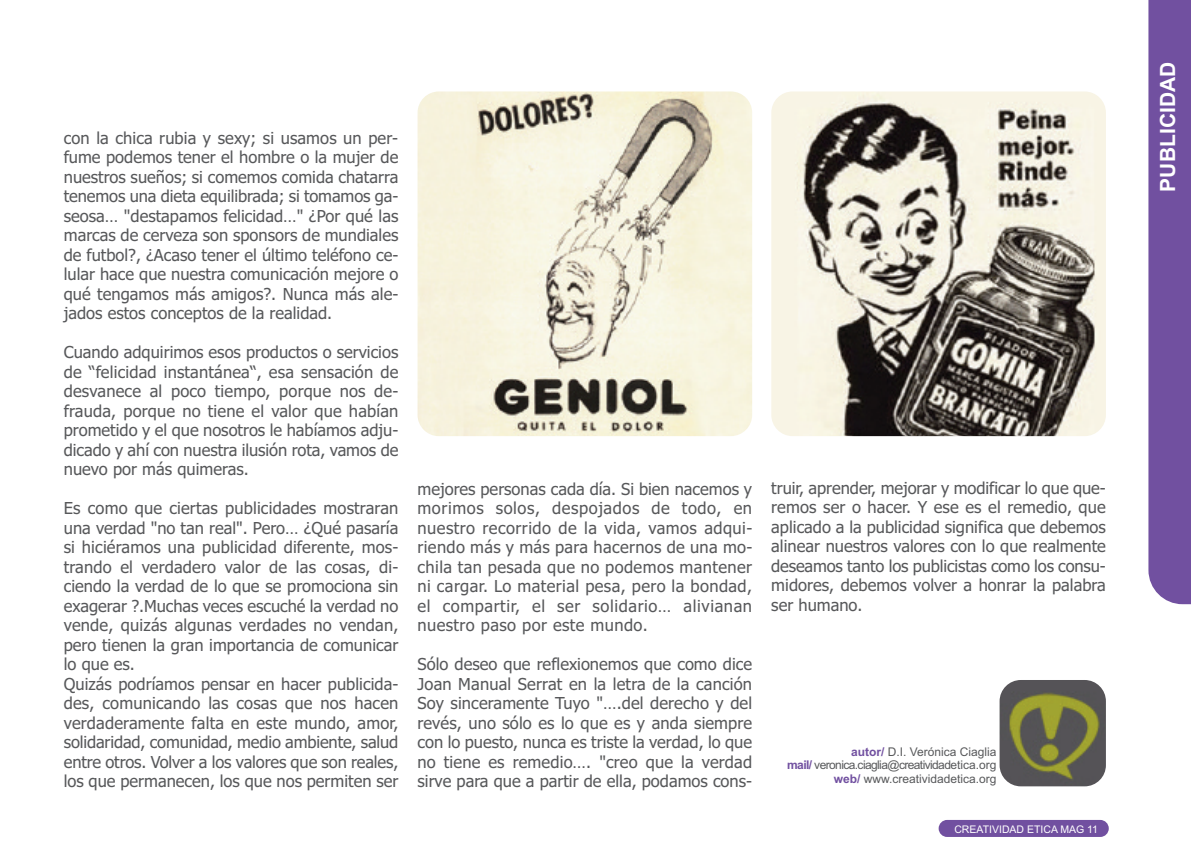
<style>
.page{position:relative;width:1191px;height:851px;background:#fff}
.page>*{position:absolute;margin:0;border:0;box-sizing:border-box;transform-origin:0 0}
.t1{font:700 21px "Arial";color:#fff}
.t2{font:16.5px/19.5px "Tahoma";color:#57585a;text-align:justify}
.t3{font:12px/13.5px "Arial";color:#57585a;text-align:right}
.t4{font:10.5px "Arial";color:#fff}
.s1{font-weight:700;color:#7150a0}
</style>
<div class="page">
<div style="left:1148px;top:0;width:43px;height:604px;background:#7150a0"></div>
<div style="left:938px;top:819px;width:170px;height:17px;background:#7150a0;border-radius:9px"></div>
<img style="left:999px;top:680px;width:107px;height:106px;border-radius:21px">
<img style="left:417px;top:91px;width:335px;height:345px;border-radius:21px">
<img style="left:771px;top:91px;width:335px;height:345px;border-radius:21px">
<p class="t2" style="left:64px;top:128px;width:336px">con la chica rubia y sexy; si usamos un per&shy;fume podemos tener el hombre o la mujer de nuestros sueños; si comemos comida chatarra tenemos una dieta equilibrada; si tomamos ga&shy;seosa… "destapamos felicidad…" ¿Por qué las marcas de cerveza son sponsors de mundiales de futbol?, ¿Acaso tener el último teléfono ce&shy;lular hace que nuestra comunicación mejore o qué tengamos más amigos?. Nunca más ale&shy;jados estos conceptos de la realidad.</p>
<p class="t2" style="left:64px;top:342px;width:336px">Cuando adquirimos esos productos o servicios de “felicidad instantánea“, esa sensación de desvanece al poco tiempo, porque nos de&shy;frauda, porque no tiene el valor que habían prometido y el que nosotros le habíamos adju&shy;dicado y ahí con nuestra ilusión rota, vamos de nuevo por más quimeras.</p>
<p class="t2" style="left:64px;top:498px;width:336px;text-align:left">Es como que ciertas publicidades mostraran una verdad "no tan real". Pero… ¿Qué pasaría si hiciéramos una publicidad diferente, mos&shy;trando el verdadero valor de las cosas, di&shy;ciendo la verdad de lo que se promociona sin exagerar ?.Muchas veces escuché la verdad no vende, quizás algunas verdades no vendan, pero tienen la gran importancia de comunicar lo que es.<br>Quizás podríamos pensar en hacer publicida&shy;des, comunicando las cosas que nos hacen verdaderamente falta en este mundo, amor, solidaridad, comunidad, medio ambiente, salud entre otros. Volver a los valores que son reales, los que permanecen, los que nos permiten ser</p>
<p class="t2" style="left:417px;top:479px;width:336px">mejores personas cada día. Si bien nacemos y morimos solos, despojados de todo, en nuestro recorrido de la vida, vamos adqui&shy;riendo más y más para hacernos de una mo&shy;chila tan pesada que no podemos mantener ni cargar. Lo material pesa, pero la bondad, el compartir, el ser solidario… alivianan nuestro paso por este mundo.</p>
<p class="t2" style="left:417px;top:654px;width:336px">Sólo deseo que reflexionemos que como dice Joan Manual Serrat en la letra de la canción Soy sinceramente Tuyo "….del derecho y del revés, uno sólo es lo que es y anda siempre con lo puesto, nunca es triste la verdad, lo que no tiene es remedio…. "creo que la verdad sirve para que a partir de ella, podamos cons-</p>
<p class="t2" style="left:771px;top:478px;width:336px">truir, aprender, mejorar y modificar lo que que&shy;remos ser o hacer. Y ese es el remedio, que aplicado a la publicidad significa que debemos alinear nuestros valores con lo que realmente deseamos tanto los publicistas como los consu&shy;midores, debemos volver a honrar la palabra ser humano.</p>
<p class="t3" style="left:787px;top:744px;width:211px"><span class="s1">autor/</span> D.I. Verónica Ciaglia<br><span class="s1">mail/</span> veronica.ciaglia@creatividadetica.org <span class="s1">web/</span> www.creatividadetica.org</p>
<p class="t4" style="left:954px;top:823px;width:145px">CREATIVIDAD ETICA MAG 11</p>
<p class="t1" style="left:1155px;top:191px;width:131px;rotate:-90deg">PUBLICIDAD</p>
</div>
